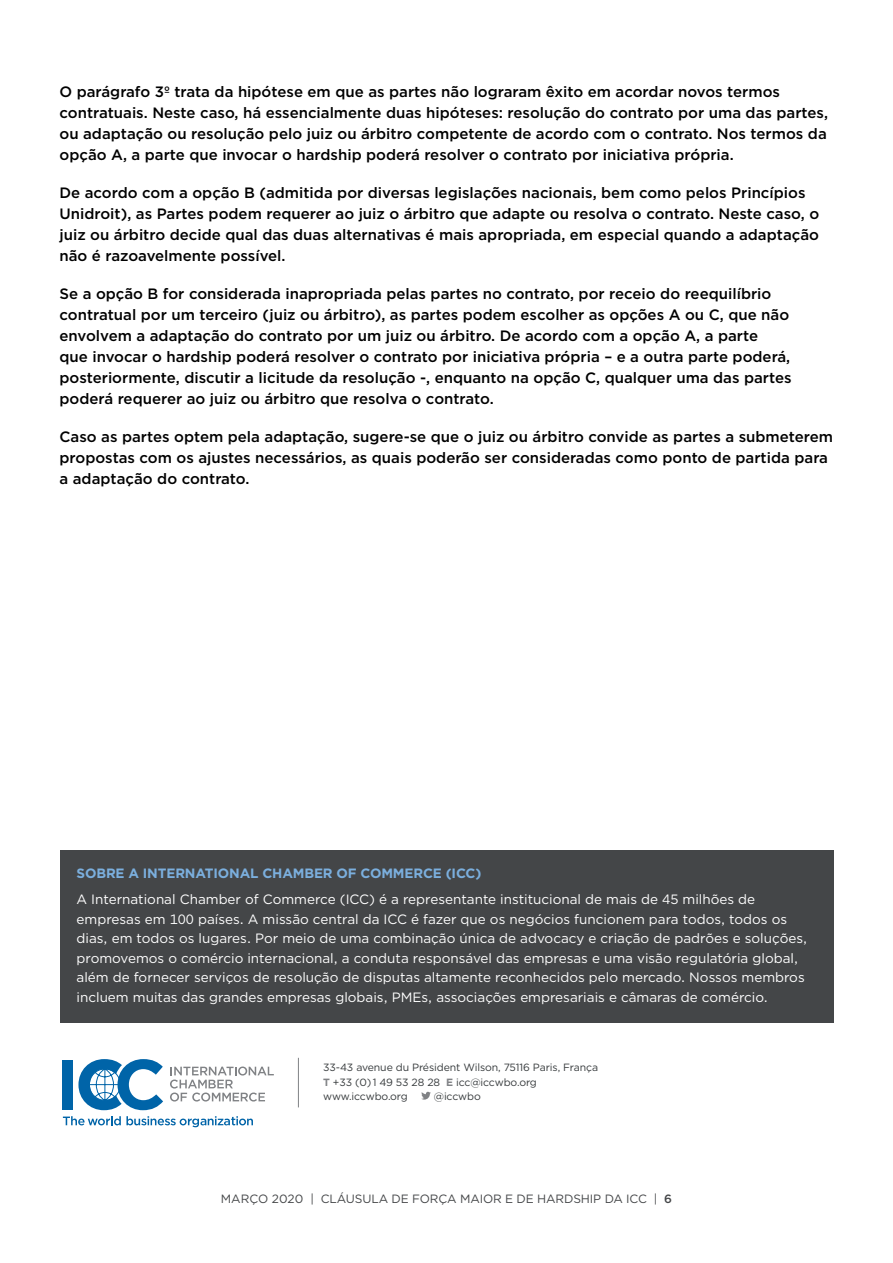
<style>
.page{position:relative;width:893px;height:1263px;background:#fff}
.page>*{position:absolute;margin:0;border:0;box-sizing:border-box;transform-origin:0 0}
.t1{font:500 15px/21px "Gotham";color:#000}
.t2{font:13.5px/19.5px "Gotham";color:#fff}
.t3{font:700 13.5px "Gotham";letter-spacing:-.01em;color:#7bafde}
.t4{font:12px "Gotham";letter-spacing:-.01em;color:#444648}
.t5{font:10.5px/15px "Gotham";letter-spacing:-.01em;color:#363a3c}
.s1{font-weight:700;color:#808285}
.s2{font-weight:500}
</style>
<div class="page">
<div style="left:60px;top:850px;width:773px;height:173px;background:#444648"></div>
<svg style="left:421px;top:1092px;width:10px;height:7px"></svg>
<hr style="left:298px;top:1058px;width:1px;height:49px;background:#808285">
<div style="left:62px;top:1060px;width:11px;height:49px;background:#0064a8"></div>
<svg style="left:78px;top:1059px;width:85px;height:51px"></svg>
<svg style="left:170px;top:1066px;width:104px;height:35px"></svg>
<svg style="left:63px;top:1116px;width:190px;height:11px"></svg>
<p class="t1" style="left:60px;top:81px;width:770px">O parágrafo 3º trata da hipótese em que as partes não lograram êxito em acordar novos termos contratuais. Neste caso, há essencialmente duas hipóteses: resolução do contrato por uma das partes, ou adaptação ou resolução pelo juiz ou árbitro competente de acordo com o contrato. Nos termos da opção A, a parte que invocar o hardship poderá resolver o contrato por iniciativa própria.</p>
<p class="t1" style="left:60px;top:182px;width:761px">De acordo com a opção B (admitida por diversas legislações nacionais, bem como pelos Princípios Unidroit), as Partes podem requerer ao juiz o árbitro que adapte ou resolva o contrato. Neste caso, o juiz ou árbitro decide qual das duas alternativas é mais apropriada, em especial quando a adaptação não é razoavelmente possível.</p>
<p class="t1" style="left:60px;top:283px;width:734px">Se a opção B for considerada inapropriada pelas partes no contrato, por receio do reequilíbrio contratual por um terceiro (juiz ou árbitro), as partes podem escolher as opções A ou C, que não envolvem a adaptação do contrato por um juiz ou árbitro. De acordo com a opção A, a parte<br>que invocar o hardship poderá resolver o contrato por iniciativa própria – e a outra parte poderá, posteriormente, discutir a licitude da resolução -, enquanto na opção C, qualquer uma das partes poderá requerer ao juiz ou árbitro que resolva o contrato.</p>
<p class="t1" style="left:60px;top:426px;width:775px">Caso as partes optem pela adaptação, sugere-se que o juiz ou árbitro convide as partes a submeterem propostas com os ajustes necessários, as quais poderão ser consideradas como ponto de partida para a adaptação do contrato.</p>
<p class="t3" style="left:77px;top:864px;width:406px">SOBRE A INTERNATIONAL CHAMBER OF COMMERCE (ICC)</p>
<p class="t2" style="left:77px;top:889px;width:732px">A International Chamber of Commerce (ICC) é a representante institucional de mais de 45 milhões de empresas em 100 países. A missão central da ICC é fazer que os negócios funcionem para todos, todos os dias, em todos os lugares. Por meio de uma combinação única de advocacy e criação de padrões e soluções, promovemos o comércio internacional, a conduta responsável das empresas e uma visão regulatória global, além de fornecer serviços de resolução de disputas altamente reconhecidos pelo mercado. Nossos membros incluem muitas das grandes empresas globais, PMEs, associações empresariais e câmaras de comércio.</p>
<p class="t5" style="left:323px;top:1060px;width:276px">33-43 avenue du Président Wilson, 75116 Paris, França<br><span class="s1">T</span> +33 (0) 1 49 53 28 28 <span class="s1">E</span> icc@iccwbo.org</p>
<p class="t5" style="left:323px;top:1088px;width:86px">www.iccwbo.org</p>
<p class="t5" style="left:434px;top:1088px;width:48px">@iccwbo</p>
<p class="t4" style="left:221px;top:1191px;width:453px">MARÇO 2020 | CLÁUSULA DE FORÇA MAIOR E DE HARDSHIP DA ICC | <span class="s2">6</span></p>
</div>
